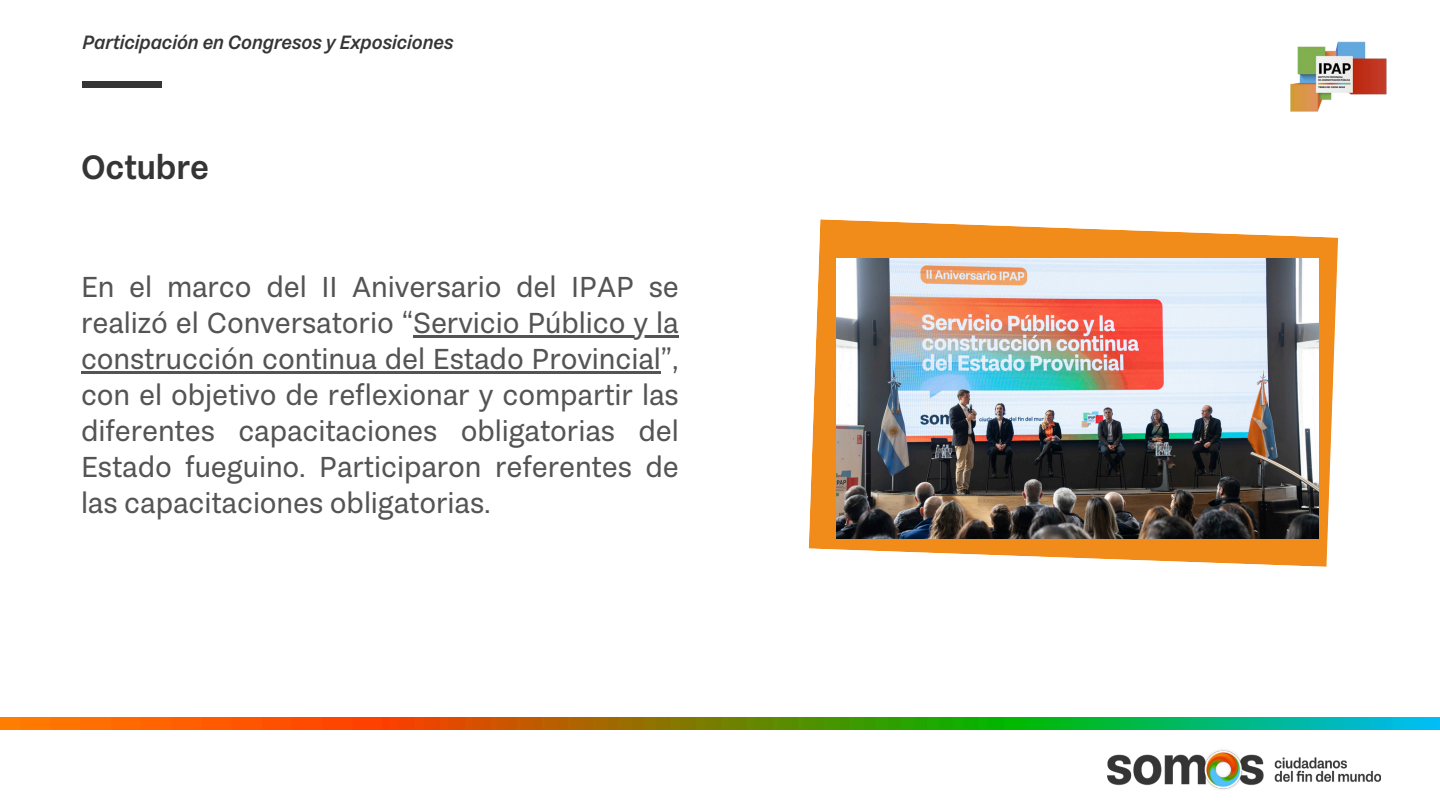
<style>
.page{position:relative;width:1440px;height:810px;background:#fff}
.page>*{position:absolute;margin:0;border:0;box-sizing:border-box;transform-origin:0 0}
.t1{font:600 35px "Passenger Sans";letter-spacing:-.005em;color:#353535}
.t2{font:30px/36px "Passenger Sans";letter-spacing:-.005em;color:#545454;text-align:justify}
.t3{font:italic 600 20px "Passenger Sans";letter-spacing:-.005em;color:#353535}
</style>
<div class="page">
<img style="left:1290px;top:41px;width:97px;height:71px">
<img style="left:1107px;top:750px;width:274px;height:40px">
<svg style="left:809px;top:219px;width:529px;height:348px;fill:#f18b1a"></svg>
<img style="left:837px;top:258px;width:481px;height:280px">
<img style="left:0;top:717px;width:1440px;height:12px">
<hr style="left:413px;top:335px;width:266px;height:3px;background:#545454">
<hr style="left:81px;top:371px;width:580px;height:3px;background:#545454">
<div style="left:83px;top:81px;width:79px;height:7px;background:#353535"></div>
<p class="t3" style="left:82px;top:31px;width:372px">Participación en Congresos y Exposiciones</p>
<p class="t1" style="left:81px;top:148px;width:130px">Octubre</p>
<p class="t2" style="left:81px;top:269px;width:599px">En el marco del II Aniversario del IPAP se realizó el Conversatorio “Servicio Público y la construcción continua del Estado Provincial”, con el objetivo de reflexionar y compartir las diferentes capacitaciones obligatorias del Estado fueguino. Participaron referentes de las capacitaciones obligatorias.</p>
</div>
